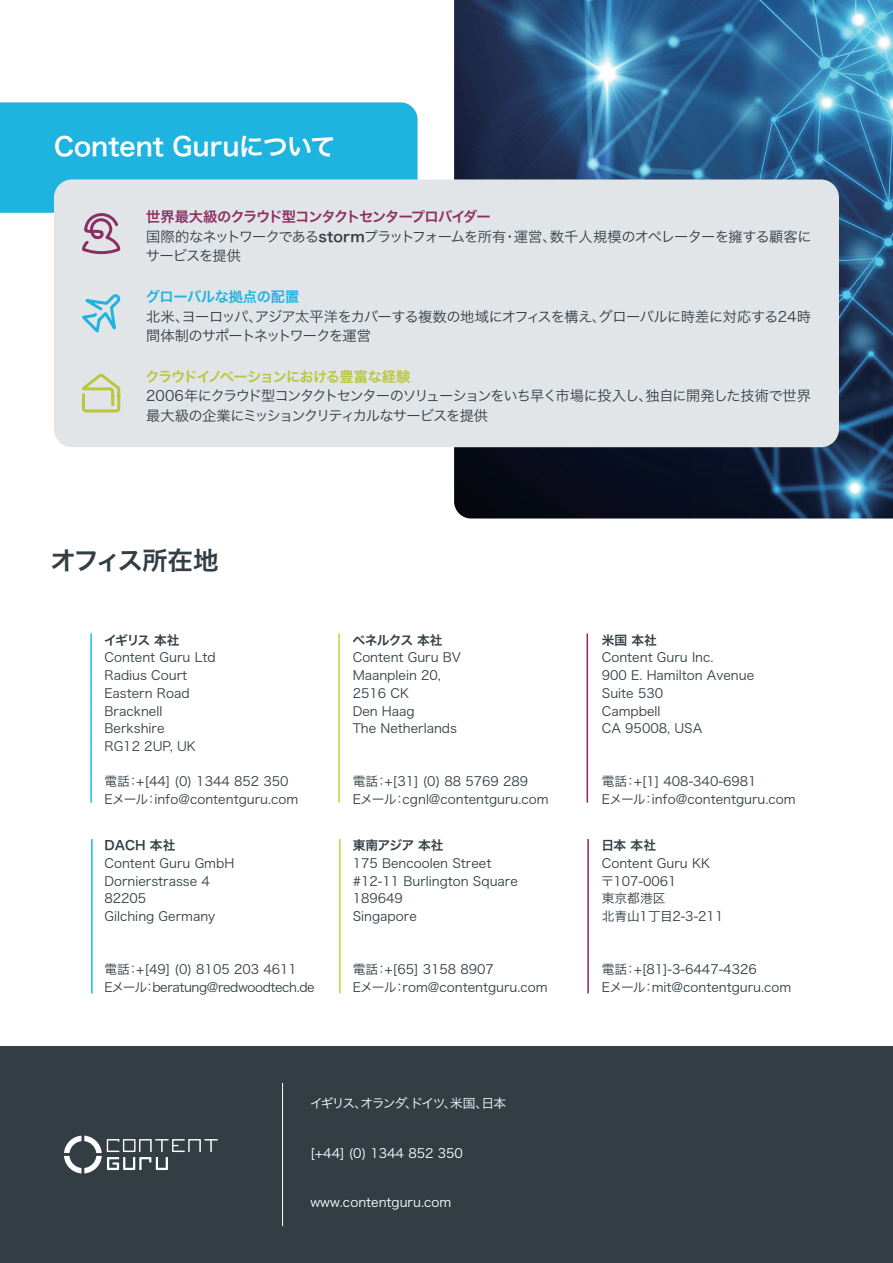
<style>
.page{position:relative;width:893px;height:1263px;background:#fff}
.page>*{position:absolute;margin:0;border:0;box-sizing:border-box;transform-origin:0 0}
.t1{font:25.5px "Hiragino Sans W6";color:#fff}
.t2{font:25.5px "Hiragino Sans W6";letter-spacing:-.07em;color:#323e44}
.t3{font:14.25px/19.5px "Hiragino Sans W3";letter-spacing:-.055em;color:#323e44}
.t4{font:14.25px "Hiragino Sans W6";letter-spacing:-.065em;color:#8d2e63}
.t5{font:14.25px "Hiragino Sans W6";letter-spacing:-.06em;color:#bac63d}
.t6{font:14.25px "Hiragino Sans W6";letter-spacing:-.02em;color:#1fb3df}
.t7{font:12.75px/17.7px "Hiragino Sans W3";color:#323e44}
.t8{font:12.75px/17.7px "Hiragino Sans W3";letter-spacing:-.03em;color:#323e44}
.t9{font:12.75px "Hiragino Sans W3";color:#fff}
.t10{font:12.75px "Hiragino Sans W6";letter-spacing:-.02em;color:#323e44}
.t11{font:12.75px "Hiragino Sans W3";letter-spacing:-.12em;color:#fff}
.s1{font-family:"Hiragino Sans W6"}
</style>
<div class="page">
<img style="left:454px;top:0;width:439px;height:518px">
<div style="left:0;top:1046px;width:893px;height:217px;background:#323e44"></div>
<hr style="left:282px;top:1083px;width:1px;height:143px;background:#fff">
<svg style="left:64px;top:1136px;width:154px;height:37px"></svg>
<div style="left:0;top:102px;width:418px;height:111px;background:#1fb3df"></div>
<div style="left:54px;top:179px;width:785px;height:268px;background:#e1e5e8;border-radius:18px"></div>
<hr style="left:90px;top:633px;width:2px;height:170px;background:#15bdf0">
<hr style="left:91px;top:839px;width:2px;height:154px;background:#15bdf0">
<hr style="left:338px;top:633px;width:2px;height:170px;background:#bed435">
<hr style="left:339px;top:839px;width:2px;height:154px;background:#bed435">
<hr style="left:587px;top:633px;width:1px;height:170px;background:#912265">
<hr style="left:587px;top:839px;width:2px;height:154px;background:#912265">
<svg style="left:82px;top:213px;width:39px;height:42px"></svg>
<svg style="left:82px;top:375px;width:39px;height:38px"></svg>
<svg style="left:82px;top:294px;width:39px;height:39px"></svg>
<h1 class="t1" style="left:54px;top:123px;width:283px">Content Guruについて</h1>
<p class="t4" style="left:146px;top:204px;width:346px">世界最大級のクラウド型コンタクトセンタープロバイダー</p>
<p class="t3" style="left:146px;top:226px;width:667px">国際的なネットワークである<span class="s1">storm</span>プラットフォームを所有・運営、数千人規模のオペレーターを擁する顧客にサービスを提供</p>
<p class="t6" style="left:146px;top:284px;width:155px">グローバルな拠点の配置</p>
<p class="t3" style="left:146px;top:306px;width:666px">北米、ヨーロッパ、アジア太平洋をカバーする複数の地域にオフィスを構え、グローバルに時差に対応する24時間体制のサポートネットワークを運営</p>
<p class="t5" style="left:146px;top:364px;width:266px">クラウドイノベーションにおける豊富な経験</p>
<p class="t3" style="left:146px;top:385px;width:666px">2006年にクラウド型コンタクトセンターのソリューションをいち早く市場に投入し、独自に開発した技術で世界最大級の企業にミッションクリティカルなサービスを提供</p>
<h1 class="t2" style="left:51px;top:537px;width:169px">オフィス所在地</h1>
<p class="t10" style="left:104px;top:628px;width:77px">イギリス 本社</p>
<p class="t7" style="left:104px;top:648px;width:113px">Content Guru Ltd<br>Radius Court<br>Eastern Road<br>Bracknell<br>Berkshire<br>RG12 2UP, UK</p>
<p class="t7" style="left:104px;top:772px;width:195px">電話：+[44] (0) 1344 852 350<br>Eメール：info@contentguru.com</p>
<p class="t10" style="left:104px;top:834px;width:72px">DACH 本社</p>
<p class="t7" style="left:104px;top:853px;width:131px">Content Guru GmbH<br>Dornierstrasse 4<br>82205<br>Gilching Germany</p>
<p class="t8" style="left:104px;top:959px;width:212px">電話：+[49] (0) 8105 203 4611<br>Eメール：beratung@redwoodtech.de</p>
<p class="t10" style="left:352px;top:628px;width:92px">ベネルクス 本社</p>
<p class="t7" style="left:353px;top:648px;width:110px">Content Guru BV<br>Maanplein 20,<br>2516 CK<br>Den Haag<br>The Netherlands</p>
<p class="t7" style="left:353px;top:772px;width:198px">電話：+[31] (0) 88 5769 289<br>Eメール：cgnl@contentguru.com</p>
<p class="t10" style="left:353px;top:834px;width:92px">東南アジア 本社</p>
<p class="t7" style="left:353px;top:853px;width:167px">175 Bencoolen Street #12-11 Burlington Square<br>189649<br>Singapore</p>
<p class="t7" style="left:353px;top:959px;width:197px">電話：+[65] 3158 8907<br>Eメール：rom@contentguru.com</p>
<p class="t11" style="left:310px;top:1092px;width:198px">イギリス、オランダ、ドイツ、米国、日本</p>
<p class="t9" style="left:310px;top:1141px;width:154px">[+44] (0) 1344 852 350</p>
<p class="t9" style="left:310px;top:1191px;width:142px">www.contentguru.com</p>
<p class="t10" style="left:602px;top:628px;width:57px">米国 本社</p>
<p class="t7" style="left:602px;top:648px;width:154px">Content Guru Inc.<br>900 E. Hamilton Avenue<br>Suite 530<br>Campbell<br>CA 95008, USA</p>
<p class="t7" style="left:602px;top:772px;width:195px">電話：+[1] 408-340-6981<br>Eメール：info@contentguru.com</p>
<p class="t10" style="left:601px;top:834px;width:56px">日本 本社</p>
<p class="t7" style="left:601px;top:853px;width:124px">Content Guru KK〒107-0061<br>東京都港区<br>北青山1丁目2-3-211</p>
<p class="t7" style="left:602px;top:959px;width:191px">電話：+[81]-3-6447-4326<br>Eメール：mit@contentguru.com</p>
</div>
